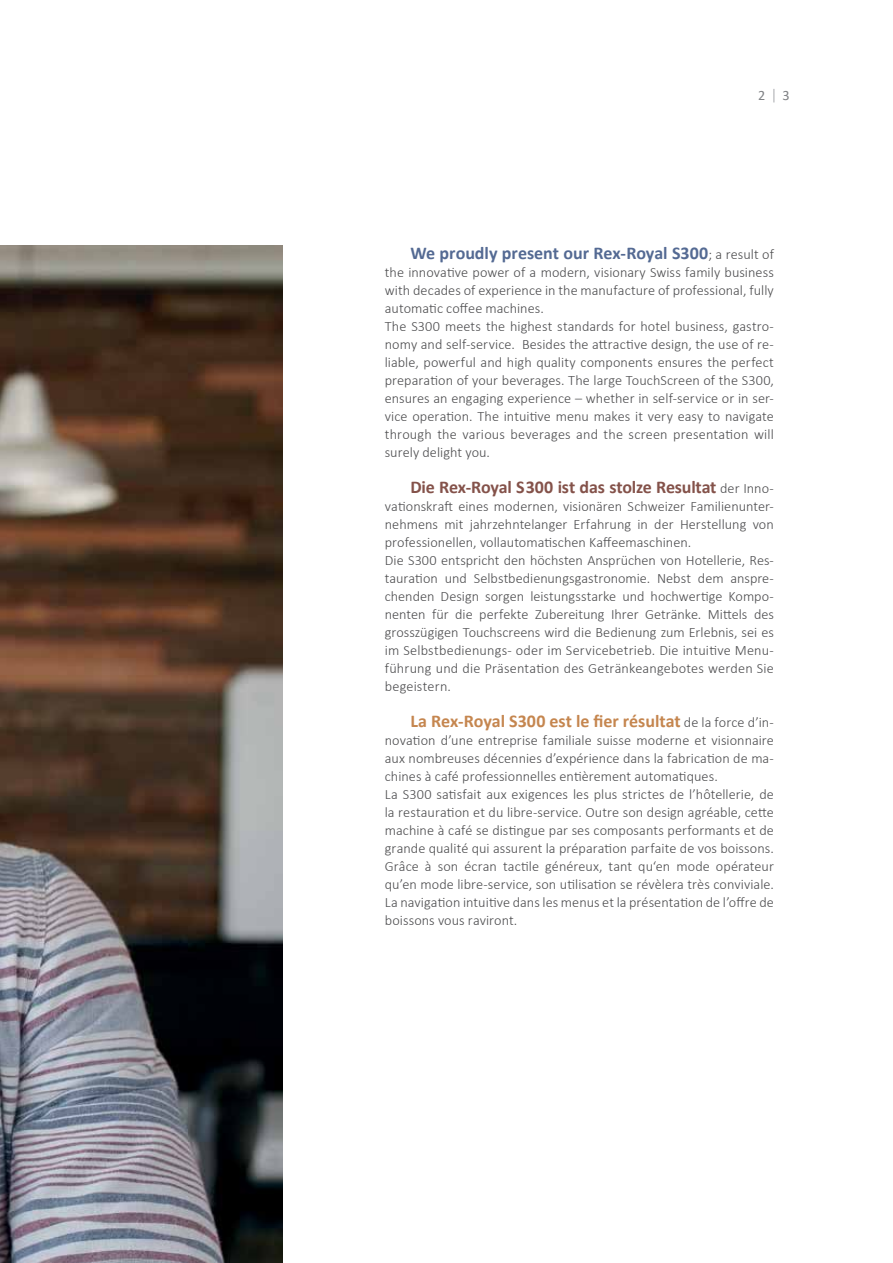
<style>
.page{position:relative;width:893px;height:1263px;background:#fff}
.page>*{position:absolute;margin:0;border:0;box-sizing:border-box;transform-origin:0 0}
.t1{font:700 18px "Calibri";color:#c5864f}
.t2{font:700 18px "Calibri";letter-spacing:-.015em;color:#84524a}
.t3{font:700 18px "Calibri";color:#546a93}
.t4{font:300 14.25px/18px "Calibri";letter-spacing:.005em;color:#4d4d4f}
.t5{font:14.25px "Calibri";color:#808285}
.s1{font-weight:300;font-size:14.25px;color:#4d4d4f}
</style>
<div class="page">
<img style="left:0;top:245px;width:282px;height:1018px">
<svg style="left:773px;top:89px;width:1px;height:13px"></svg>
<p class="t5" style="left:758px;top:85px;width:33px">2 3</p>
<p class="t3" style="left:410px;top:240px;width:365px">We proudly present our Rex-Royal S300<span class="s1">; a result of</span></p>
<p class="t4" style="left:385px;top:264px;width:391px">the innovative power of a modern, visionary Swiss family business with decades of experience in the manufacture of professional, fully automatic coffee machines.<br>The S300 meets the highest standards for hotel business, gastro&shy;nomy and self-service. Besides the attractive design, the use of re&shy;liable, powerful and high quality components ensures the perfect preparation of your beverages. The large TouchScreen of the S300, ensures an engaging experience – whether in self-service or in ser&shy;vice operation. The intuitive menu makes it very easy to navigate through the various beverages and the screen presentation will surely delight you.</p>
<p class="t2" style="left:410px;top:474px;width:365px">Die Rex-Royal S300 ist das stolze Resultat <span class="s1">der Inno-</span></p>
<p class="t4" style="left:385px;top:498px;width:391px">vationskraft eines modernen, visionären Schweizer Familienunter&shy;nehmens mit jahrzehntelanger Erfahrung in der Herstellung von professionellen, vollautomatischen Kaffeemaschinen.<br>Die S300 entspricht den höchsten Ansprüchen von Hotellerie, Res&shy;tauration und Selbstbedienungsgastronomie. Nebst dem anspre&shy;chenden Design sorgen leistungsstarke und hochwertige Kompo&shy;nenten für die perfekte Zubereitung Ihrer Getränke. Mittels des grosszügigen Touchscreens wird die Bedienung zum Erlebnis, sei es im Selbstbedienungs- oder im Servicebetrieb. Die intuitive Menu&shy;führung und die Präsentation des Getränkeangebotes werden Sie begeistern.</p>
<p class="t1" style="left:410px;top:708px;width:365px">La Rex-Royal S300 est le fier résultat <span class="s1">de la force d’in-</span></p>
<p class="t4" style="left:385px;top:732px;width:391px">novation d’une entreprise familiale suisse moderne et visionnaire aux nombreuses décennies d’expérience dans la fabrication de ma&shy;chines à café professionnelles entièrement automatiques.<br>La S300 satisfait aux exigences les plus strictes de l’hôtellerie, de la restauration et du libre-service. Outre son design agréable, cette machine à café se distingue par ses composants performants et de grande qualité qui assurent la préparation parfaite de vos boissons.<br>Grâce à son écran tactile généreux, tant qu‘en mode opérateur qu’en mode libre-service, son utilisation se révèlera très conviviale.<br>La navigation intuitive dans les menus et la présentation de l’offre de boissons vous raviront.</p>
</div>
